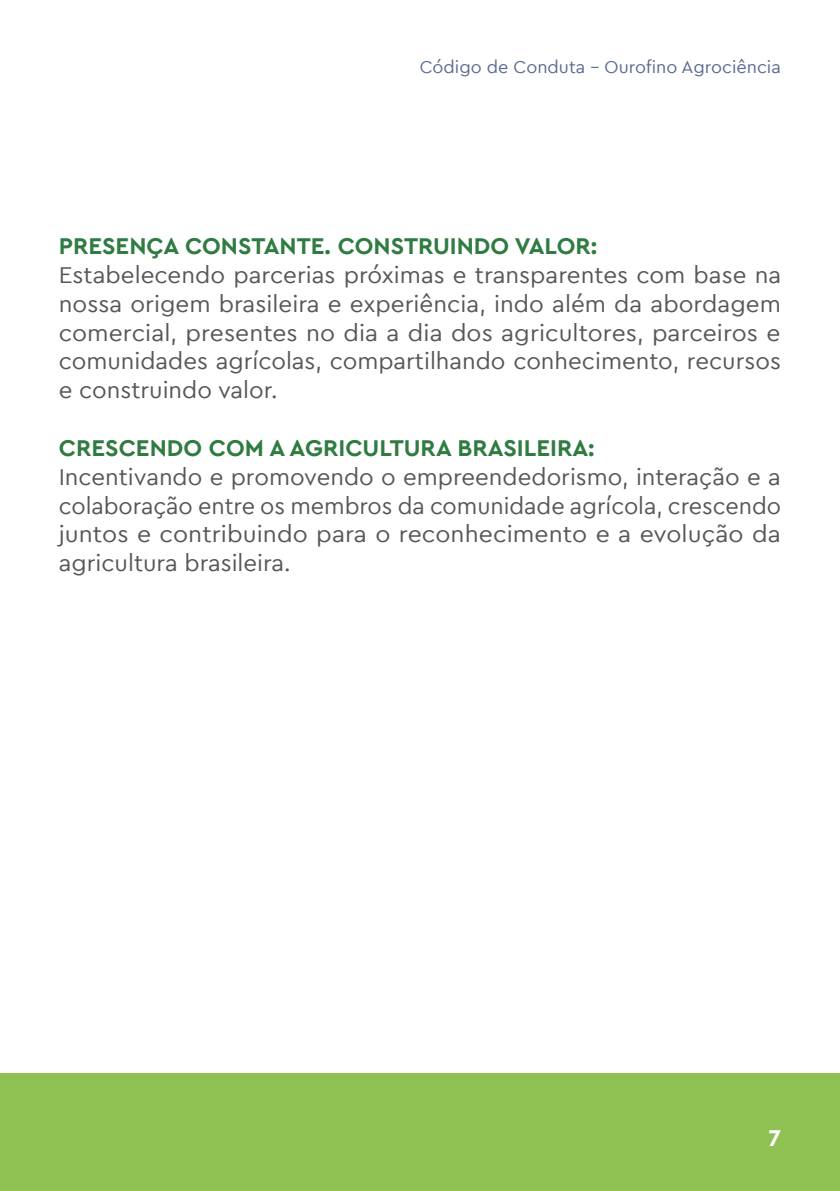
<style>
.page{position:relative;width:840px;height:1191px;background:#fff}
.page>*{position:absolute;margin:0;border:0;box-sizing:border-box;transform-origin:0 0}
.t1{font:24px/28.8px "Cera PRO";color:#575756;text-align:justify}
.t2{font:700 24px "Cera PRO";color:#2f7b41}
.t3{font:700 24px "Cera PRO";color:#fff}
.t4{font:18px "Cera PRO";color:#5a6b92}
</style>
<div class="page">
<div style="left:0;top:1073px;width:839px;height:118px;background:#8ec152"></div>
<p class="t4" style="left:419px;top:55px;width:362px">Código de Conduta - Ourofino Agrociência</p>
<p class="t2" style="left:59px;top:230px;width:539px">PRESENÇA CONSTANTE. CONSTRUINDO VALOR:</p>
<p class="t1" style="left:59px;top:259px;width:723px">Estabelecendo parcerias próximas e transparentes com base na nossa origem brasileira e experiência, indo além da abordagem comercial, presentes no dia a dia dos agricultores, parceiros e comunidades agrícolas, compartilhando conhecimento, recursos e construindo valor.</p>
<p class="t2" style="left:59px;top:432px;width:537px">CRESCENDO COM A AGRICULTURA BRASILEIRA:</p>
<p class="t1" style="left:59px;top:461px;width:723px">Incentivando e promovendo o empreendedorismo, interação e a colaboração entre os membros da comunidade agrícola, crescendo juntos e contribuindo para o reconhecimento e a evolução da agricultura brasileira.</p>
<p class="t3" style="left:768px;top:1118px;width:14px">7</p>
</div>
